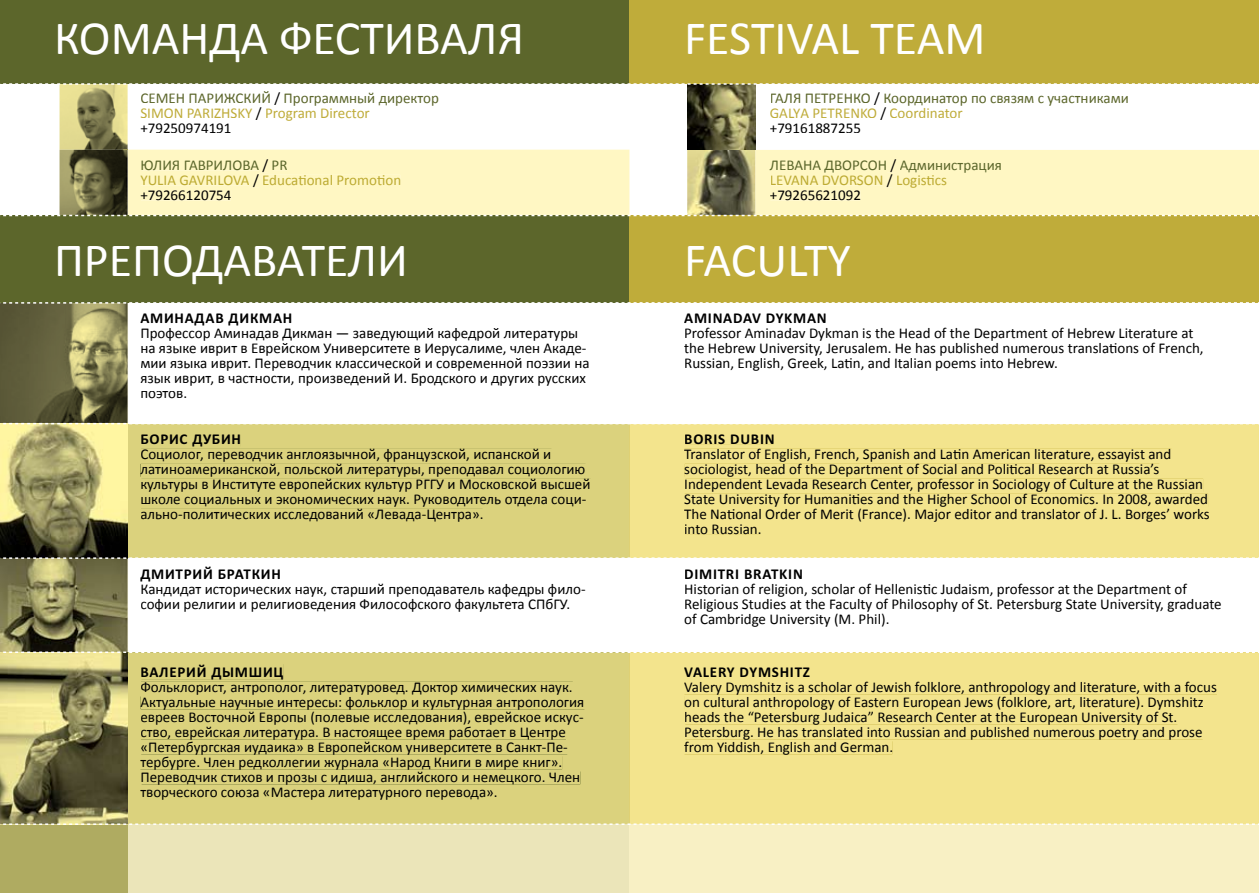
<style>
.page{position:relative;width:1259px;height:893px;background:#fff}
.page>*{position:absolute;margin:0;border:0;box-sizing:border-box;transform-origin:0 0}
.t1{font:48px "Calibri";color:#fff}
.t2{font:15px/15px "Calibri";color:#000}
.t3{font:15px/15px "Calibri";color:#5c662b}
.t4{font:700 15px "Calibri";letter-spacing:.05em;color:#000}
.t5{font:15px/15px "Calibri";color:#bdab33}
.t6{font:15px/15px "Calibri";color:#5b662b}
.s1{color:#000}
.s2{color:#bfac3a}
.s3{color:#5b662b}
.s4{color:#bdab33}
</style>
<div class="page">
<img style="left:60px;top:85px;width:68px;height:65px">
<img style="left:687px;top:85px;width:68px;height:65px">
<div style="left:0;top:215px;width:629px;height:678px;background:#5c662b"></div>
<div style="left:629px;top:215px;width:630px;height:678px;background:#bfac3a"></div>
<div style="left:128px;top:424px;width:501px;height:399px;background:#dbd27d"></div>
<div style="left:629px;top:424px;width:630px;height:399px;background:#f3e48d"></div>
<div style="left:128px;top:558px;width:503px;height:94px;background:#fff"></div>
<div style="left:630px;top:558px;width:629px;height:94px;background:#fff"></div>
<div style="left:128px;top:303px;width:503px;height:120px;background:#fff"></div>
<div style="left:630px;top:303px;width:629px;height:120px;background:#fff"></div>
<div style="left:141px;top:434px;width:99px;height:12px;background:#dbd27d"></div>
<div style="left:141px;top:449px;width:410px;height:13px;background:#dbd27d"></div>
<div style="left:140px;top:464px;width:445px;height:13px;background:#dbd27d"></div>
<div style="left:141px;top:479px;width:449px;height:13px;background:#dbd27d"></div>
<div style="left:141px;top:494px;width:445px;height:13px;background:#dbd27d"></div>
<div style="left:141px;top:509px;width:341px;height:13px;background:#dbd27d"></div>
<div style="left:0;top:0;width:629px;height:84px;background:#5c662b"></div>
<div style="left:629px;top:0;width:630px;height:84px;background:#bfac3a"></div>
<div style="left:141px;top:664px;width:142px;height:15px;background:#dbd27d"></div>
<div style="left:141px;top:682px;width:432px;height:12px;background:#dbd27d"></div>
<div style="left:141px;top:696px;width:443px;height:13px;background:#dbd27d"></div>
<div style="left:141px;top:711px;width:442px;height:13px;background:#dbd27d"></div>
<div style="left:141px;top:726px;width:425px;height:13px;background:#dbd27d"></div>
<div style="left:141px;top:741px;width:426px;height:13px;background:#dbd27d"></div>
<div style="left:140px;top:756px;width:422px;height:13px;background:#dbd27d"></div>
<div style="left:142px;top:771px;width:438px;height:13px;background:#dbd27d"></div>
<div style="left:140px;top:787px;width:356px;height:12px;background:#dbd27d"></div>
<div style="left:685px;top:434px;width:88px;height:10px;background:#f3e48d"></div>
<div style="left:684px;top:449px;width:487px;height:13px;background:#f3e48d"></div>
<div style="left:685px;top:464px;width:474px;height:13px;background:#f3e48d"></div>
<div style="left:685px;top:479px;width:518px;height:13px;background:#f3e48d"></div>
<div style="left:685px;top:494px;width:523px;height:13px;background:#f3e48d"></div>
<div style="left:684px;top:509px;width:525px;height:13px;background:#f3e48d"></div>
<div style="left:685px;top:524px;width:75px;height:10px;background:#f3e48d"></div>
<div style="left:684px;top:667px;width:125px;height:10px;background:#f3e48d"></div>
<div style="left:684px;top:681px;width:533px;height:13px;background:#f3e48d"></div>
<div style="left:685px;top:696px;width:518px;height:13px;background:#f3e48d"></div>
<div style="left:685px;top:711px;width:492px;height:13px;background:#f3e48d"></div>
<div style="left:685px;top:726px;width:517px;height:13px;background:#f3e48d"></div>
<div style="left:684px;top:741px;width:208px;height:13px;background:#f3e48d"></div>
<div style="left:128px;top:824px;width:412px;height:69px;background:#ebe5b9"></div>
<div style="left:540px;top:824px;width:89px;height:69px;background:#ebe5b9"></div>
<div style="left:629px;top:824px;width:630px;height:69px;background:#f8f0c4"></div>
<img style="left:0;top:304px;width:128px;height:519px">
<div style="left:0;top:824px;width:128px;height:69px;background:#afab61"></div>
<svg style="left:0;top:557px;width:1259px;height:2px"></svg>
<svg style="left:0;top:423px;width:1259px;height:1px"></svg>
<svg style="left:0;top:651px;width:1259px;height:2px"></svg>
<svg style="left:0;top:302px;width:1259px;height:2px"></svg>
<svg style="left:0;top:823px;width:1259px;height:2px"></svg>
<svg style="left:0;top:83px;width:1259px;height:2px"></svg>
<svg style="left:0;top:150px;width:1259px;height:66px;background:#efe8bb"></svg>
<h1 class="t1" style="left:54px;top:8px;width:471px">КОМАНДА ФЕСТИВАЛЯ</h1>
<h1 class="t1" style="left:684px;top:8px;width:303px">FESTIVAL TEAM</h1>
<p class="t3" style="left:140px;top:90px;width:300px">СЕМЕН ПАРИЖСКИЙ <span class="s1">/</span> Программный директор<br><span class="s2">SIMON PARIZHSKY</span> <span class="s1">/</span> <span class="s2">Program Director </span><span class="s1">+79250974191</span></p>
<p class="t5" style="left:140px;top:158px;width:262px"><span class="s3">ЮЛИЯ ГАВРИЛОВА</span> <span class="s1">/</span> <span class="s3">PR<br></span>YULIA GAVRILOVA <span class="s1">/</span> Educational Promotion <span class="s1">+79266120754</span></p>
<p class="t6" style="left:770px;top:158px;width:233px">ЛЕВАНА ДВОРСОН <span class="s1">/</span> Администрация<br><span class="s4">LEVANA DVORSON</span> <span class="s1">/</span> <span class="s4">Logistics </span><span class="s1">+79265621092</span></p>
<p class="t3" style="left:770px;top:90px;width:360px">ГАЛЯ ПЕТРЕНКО <span class="s1">/</span> Координатор по связям с участниками<br><span class="s2">GАLYА PETRENKO</span> <span class="s1">/</span> <span class="s2">Coordinator<br></span><span class="s1">+79161887255</span></p>
<h1 class="t1" style="left:54px;top:230px;width:355px">ПРЕПОДАВАТЕЛИ</h1>
<h1 class="t1" style="left:684px;top:230px;width:168px">FACULTY</h1>
<p class="t4" style="left:140px;top:309px;width:153px">АМИНАДАВ ДИКМАН</p>
<p class="t2" style="left:140px;top:326px;width:451px">Профессор Аминадав Дикман — заведующий кафедрой литературы на языке иврит в Еврейском Университете в Иерусалиме, член Акаде&shy;мии языка иврит. Переводчик классической и современной поэзии на язык иврит, в частности, произведений И. Бродского и других русских поэтов.</p>
<p class="t4" style="left:140px;top:430px;width:102px">БОРИС ДУБИН</p>
<p class="t2" style="left:140px;top:447px;width:452px">Социолог, переводчик англоязычной, французской, испанской и латиноамериканской, польской литературы, преподавал социологию культуры в Институте европейских культур РГГУ и Московской высшей школе социальных и экономических наук. Руководитель отдела соци&shy;ально-политических исследований «Левада-Центра».</p>
<p class="t4" style="left:140px;top:565px;width:142px">ДМИТРИЙ БРАТКИН</p>
<p class="t2" style="left:140px;top:581px;width:447px">Кандидат исторических наук, старший преподаватель кафедры фило&shy;софии религии и религиоведения Философского факультета СПбГУ.</p>
<p class="t4" style="left:140px;top:663px;width:145px">ВАЛЕРИЙ ДЫМШИЦ</p>
<p class="t2" style="left:140px;top:679px;width:445px">Фольклорист, антрополог, литературовед. Доктор химических наук.<br>Актуальные научные интересы: фольклор и культурная антропология евреев Восточной Европы (полевые исследования), еврейское искус&shy;ство, еврейская литература. В настоящее время работает в Центре «Петербургская иудаика» в Европейском университете в Санкт-Пе&shy;тербурге. Член редколлегии журнала «Народ Книги в мире книг».<br>Переводчик стихов и прозы с идиша, английского и немецкого. Член творческого союза «Мастера литературного перевода».</p>
<p class="t4" style="left:684px;top:309px;width:144px">AMINADAV DYKMAN</p>
<p class="t2" style="left:684px;top:326px;width:521px">Professor Aminadav Dykman is the Head of the Department of Hebrew Literature at the Hebrew University, Jerusalem. He has published numerous translations of French,<br>Russian, English, Greek, Latin, and Italian poems into Hebrew.</p>
<p class="t4" style="left:684px;top:430px;width:92px">BORIS DUBIN</p>
<p class="t2" style="left:684px;top:447px;width:527px">Translator of English, French, Spanish and Latin American literature, essayist and sociologist, head of the Department of Social and Political Research at Russia’s Independent Levada Research Center, professor in Sociology of Culture at the Russian State University for Humanities and the Higher School of Economics. In 2008, awarded The National Order of Merit (France). Major editor and translator of J. L. Borges’ works into Russian.</p>
<p class="t4" style="left:684px;top:565px;width:120px">DIMITRI BRATKIN</p>
<p class="t2" style="left:684px;top:581px;width:539px">Historian of religion, scholar of Hellenistic Judaism, professor at the Department of<br>Religious Studies at the Faculty of Philosophy of St. Petersburg State University, graduate of Cambridge University (M. Phil).</p>
<p class="t4" style="left:684px;top:663px;width:127px">VALERY DYMSHITZ</p>
<p class="t2" style="left:684px;top:679px;width:534px">Valery Dymshitz is a scholar of Jewish folklore, anthropology and literature, with a focus on cultural anthropology of Eastern European Jews (folklore, art, literature). Dymshitz heads the “Petersburg Judaica” Research Center at the European University of St.<br>Petersburg. He has translated into Russian and published numerous poetry and prose from Yiddish, English and German.</p>
</div>
